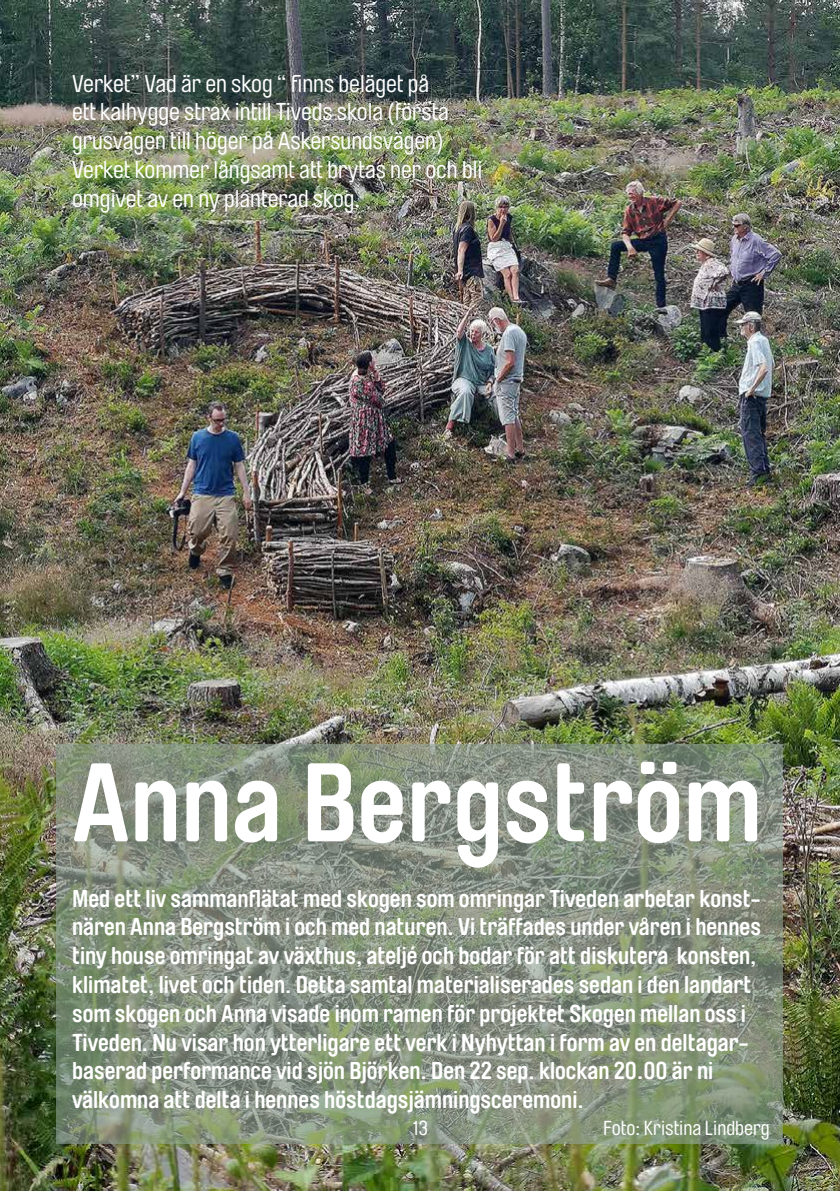
<style>
.page{position:relative;width:840px;height:1191px;background:#fff}
.page>*{position:absolute;margin:0;border:0;box-sizing:border-box;transform-origin:0 0}
.t1{font:700 110px "Brauer Neue Std";color:#fff}
.t2{font:700 24px/28.8px "Brauer Neue Std";color:#fff}
.t3{font:24px/28.8px "Brauer Neue Std";color:#fff}
.t4{font:20px "Brauer Neue Std";color:#fff}
</style>
<div class="page">
<img style="left:0;top:0;width:839px;height:1191px">
<svg style="left:57px;top:744px;width:725px;height:399px"></svg>
<p class="t3" style="left:72px;top:69px;width:411px">Verket” Vad är en skog “ finns beläget på<br>ett kalhygge strax intill Tiveds skola (första grusvägen till höger på Askersundsvägen)<br>Verket kommer långsamt att brytas ner och bli omgivet av en ny planterad skog.</p>
<h1 class="t1" style="left:72px;top:740px;width:691px">Anna Bergström</h1>
<p class="t2" style="left:72px;top:884px;width:690px">Med ett liv sammanflätat med skogen som omringar Tiveden arbetar konst&shy;nären Anna Bergström i och med naturen. Vi träffades under våren i hennes tiny house omringat av växthus, ateljé och bodar för att diskutera konsten, klimatet, livet och tiden. Detta samtal materialiserades sedan i den landart som skogen och Anna visade inom ramen för projektet Skogen mellan oss i Tiveden. Nu visar hon ytterligare ett verk i Nyhyttan i form av en deltagar&shy;baserad performance vid sjön Björken. Den 22 sep. klockan 20.00 är ni välkomna att delta i hennes höstdagsjämningsceremoni.</p>
<p class="t4" style="left:412px;top:1117px;width:17px">13</p>
<p class="t4" style="left:603px;top:1117px;width:167px">Foto: Kristina Lindberg</p>
</div>
